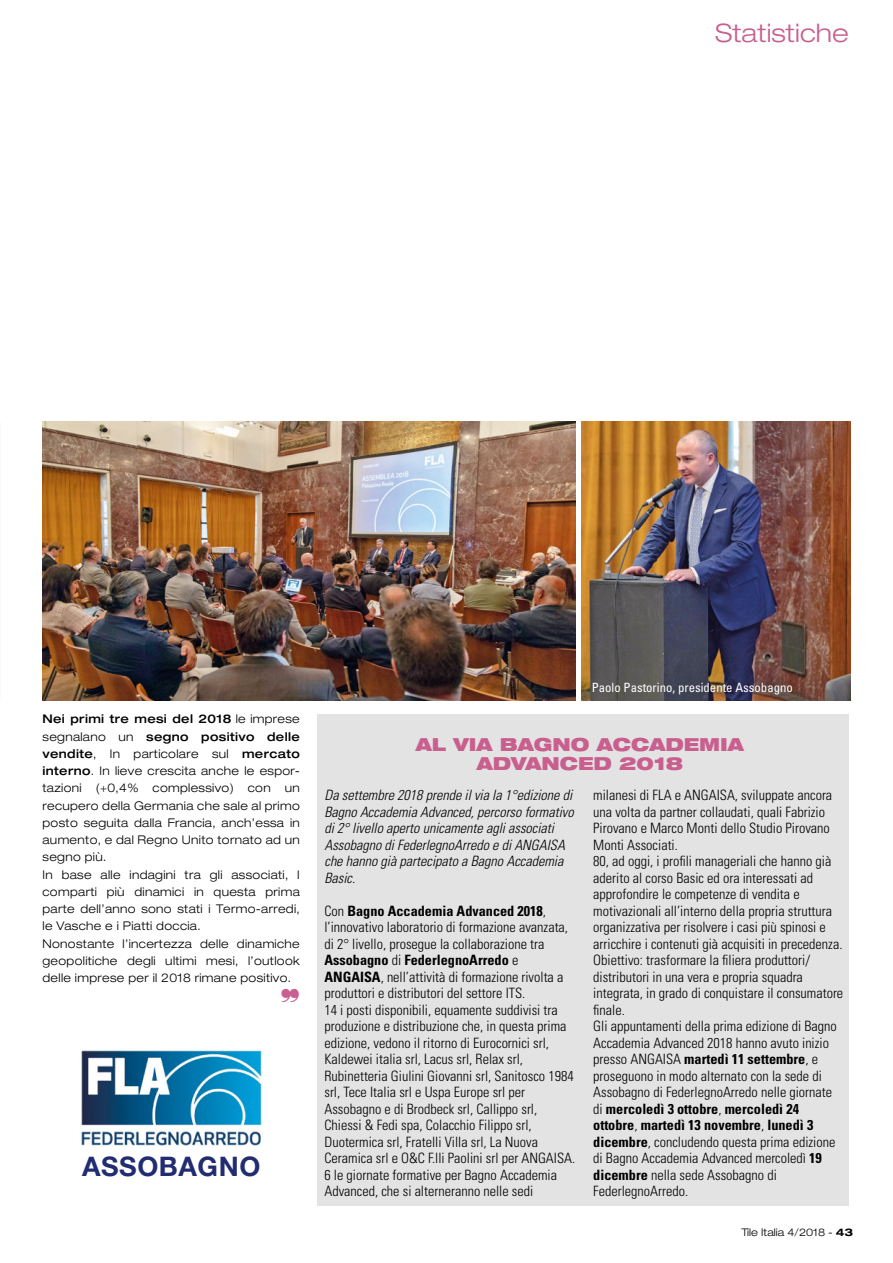
<style>
.page{position:relative;width:893px;height:1263px;background:#fff}
.page>*{position:absolute;margin:0;border:0;box-sizing:border-box;transform-origin:0 0}
.B_S_testo_articolo{font:700 27px "Helvetica Neue LT Std";letter-spacing:.02em;color:#212c71}
.t1{font:300 expanded 25.5px "Helvetica Neue LT Std";letter-spacing:.005em;color:#c95f8e}
.tabelle_e_box{font:900 expanded 18px "Helvetica Neue LT Std";color:#c95f8e}
.tabelle_e_box-2{font:300 condensed 14.25px/16.5px "Univers LT Std";color:#000}
.tabelle_e_box-3{font:italic 300 condensed 14.25px/16.5px "Univers LT Std";color:#000}
.didascalia{font:condensed 12.75px "Univers LT Std";color:#fff}
.TESTO_articoli{font:300 expanded 12px/17.2px "Helvetica Neue LT Std";letter-spacing:.03em;color:#000;text-align:justify}
.t2{font:300 expanded 10.5px "Helvetica Neue LT Std";letter-spacing:.005em;color:#000}
.s1{font-weight:500}
.s2{font-weight:700}
</style>
<div class="page">
<div style="left:318px;top:715px;width:531px;height:491px;background:#e3e3e3"></div>
<img style="left:81px;top:1050px;width:181px;height:96px">
<img style="left:43px;top:421px;width:532px;height:279px">
<img style="left:582px;top:421px;width:268px;height:279px">
<p class="t1" style="left:715px;top:18px;width:135px">Statistiche</p>
<p class="TESTO_articoli" style="left:43px;top:710px;width:259px"><span class="s1">Nei primi tre mesi del 2018</span> le imprese segnalano un <span class="s1">segno positivo delle vendite</span>, In particolare sul <span class="s1">mercato interno</span>. In lieve crescita anche le espor&shy;tazioni (+0,4% complessivo) con un recupero della Germania che sale al primo posto seguita dalla Francia, anch’essa in aumento, e dal Regno Unito tornato ad un segno più.</p>
<p class="TESTO_articoli" style="left:43px;top:865px;width:259px">In base alle indagini tra gli associati, I comparti più dinamici in questa prima parte dell’anno sono stati i Termo-arredi, le Vasche e i Piatti doccia.</p>
<p class="TESTO_articoli" style="left:43px;top:934px;width:259px">Nonostante l’incertezza delle dinamiche geopolitiche degli ultimi mesi, l’outlook delle imprese per il 2018 rimane positivo.</p>
<p class="B_S_testo_articolo" style="left:82px;top:1149px;width:180px">ASSOBAGNO</p>
<p class="didascalia" style="left:592px;top:680px;width:203px">Paolo Pastorino, presidente Assobagno</p>
<p class="tabelle_e_box" style="left:416px;top:732px;width:330px">AL VIA BAGNO ACCADEMIA</p>
<p class="tabelle_e_box" style="left:477px;top:752px;width:208px">ADVANCED 2018</p>
<p class="tabelle_e_box-3" style="left:324px;top:787px;width:251px">Da settembre 2018 prende il via la 1°edizione di Bagno Accademia Advanced, percorso formativo di 2° livello aperto unicamente agli associati Assobagno di FederlegnoArredo e di ANGAISA che hanno già partecipato a Bagno Accademia Basic.</p>
<p class="tabelle_e_box-2" style="left:324px;top:902px;width:245px">Con <span class="s2">Bagno Accademia Advanced 2018</span>, l’innovativo laboratorio di formazione avanzata, di 2° livello, prosegue la collaborazione tra <span class="s2">Assobagno</span> di <span class="s2">FederlegnoArredo</span> e <span class="s2">ANGAISA</span>, nell’attività di formazione rivolta a produttori e distributori del settore ITS.</p>
<p class="tabelle_e_box-2" style="left:324px;top:1001px;width:252px">14 i posti disponibili, equamente suddivisi tra produzione e distribuzione che, in questa prima edizione, vedono il ritorno di Eurocornici srl, Kaldewei italia srl, Lacus srl, Relax srl, Rubinetteria Giulini Giovanni srl, Sanitosco 1984 srl, Tece Italia srl e Uspa Europe srl per Assobagno e di Brodbeck srl, Callippo srl, Chiessi &amp; Fedi spa, Colacchio Filippo srl, Duotermica srl, Fratelli Villa srl, La Nuova Ceramica srl e O&amp;C F.lli Paolini srl per ANGAISA.</p>
<p class="tabelle_e_box-2" style="left:324px;top:1166px;width:234px">6 le giornate formative per Bagno Accademia<br>Advanced, che si alterneranno nelle sedi</p>
<p class="tabelle_e_box-2" style="left:593px;top:787px;width:241px">milanesi di FLA e ANGAISA, sviluppate ancora una volta da partner collaudati, quali Fabrizio Pirovano e Marco Monti dello Studio Pirovano Monti Associati.</p>
<p class="tabelle_e_box-2" style="left:593px;top:853px;width:251px">80, ad oggi, i profili manageriali che hanno già aderito al corso Basic ed ora interessati ad approfondire le competenze di vendita e motivazionali all’interno della propria struttura organizzativa per risolvere i casi più spinosi e arricchire i contenuti già acquisiti in precedenza.</p>
<p class="tabelle_e_box-2" style="left:593px;top:952px;width:252px">Obiettivo: trasformare la filiera produttori/ distributori in una vera e propria squadra integrata, in grado di conquistare il consumatore finale.</p>
<p class="tabelle_e_box-2" style="left:593px;top:1018px;width:245px">Gli appuntamenti della prima edizione di Bagno Accademia Advanced 2018 hanno avuto inizio presso ANGAISA <span class="s2">martedì 11 settembre</span>, e proseguono in modo alternato con la sede di Assobagno di FederlegnoArredo nelle giornate di <span class="s2">mercoledì 3 ottobre</span>, <span class="s2">mercoledì 24 ottobre</span>, <span class="s2">martedì 13 novembre</span>, <span class="s2">lunedì 3 dicembre</span>, concludendo questa prima edizione di Bagno Accademia Advanced mercoledì <span class="s2">19 dicembre</span> nella sede Assobagno di FederlegnoArredo.</p>
<p class="t2" style="left:741px;top:1226px;width:113px">Tile Italia 4/2018 - <span class="s2">43</span></p>
</div>
